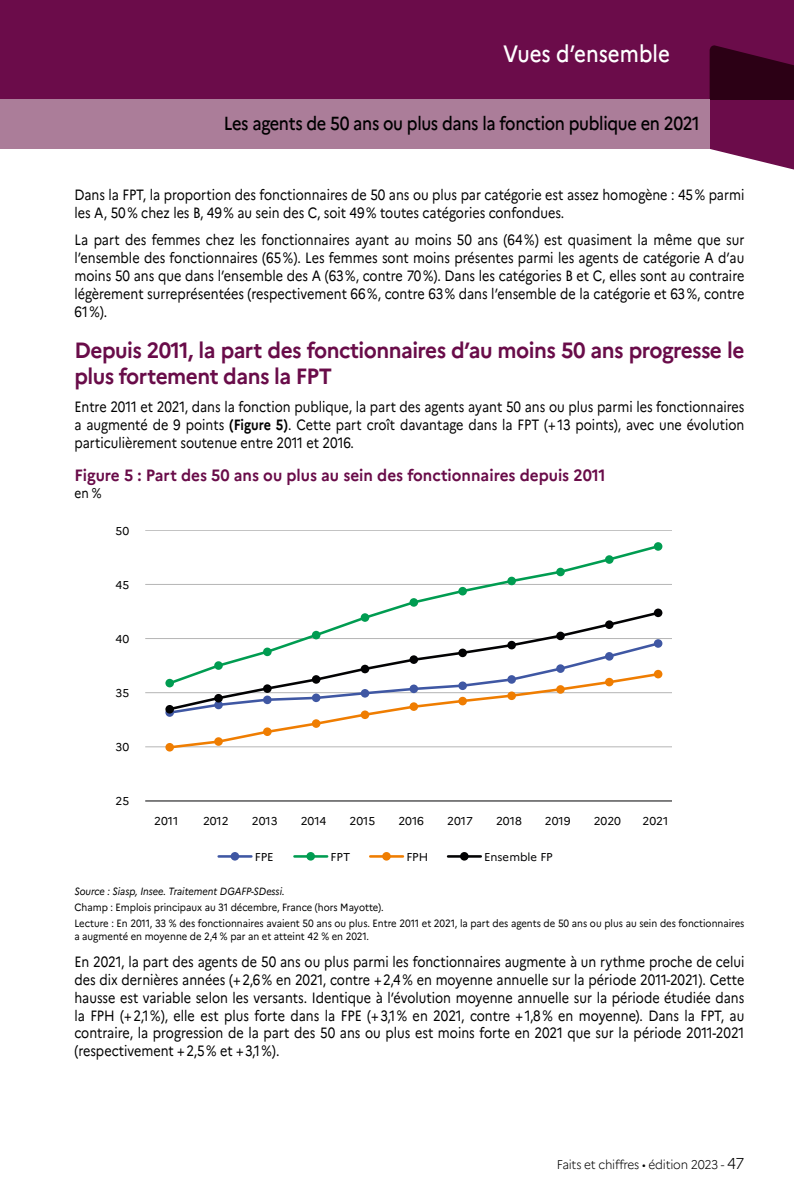
<style>
.page{position:relative;width:794px;height:1191px;background:#fff}
.page>*{position:absolute;margin:0;border:0;box-sizing:border-box;transform-origin:0 0}
.t1{font:500 23.62px "Marianne";color:#fff;scale:.87 1}
.t2{font:700 22.05px/26.2px "Marianne";letter-spacing:-.025em;color:#690c49;scale:.94 1}
.t3{font:500 18.9px "Marianne";letter-spacing:-.02em;color:#000;scale:.87 1}
.t4{font:700 16.45px "Marianne";color:#690c49;scale:.94 1}
.t5{font:14.88px/17.8px "Marianne";color:#000;text-align:justify;scale:.85 1}
.t6{font:14px "Marianne";color:#000;scale:.85 1}
.t7{font:300 12.6px "Marianne";letter-spacing:-.02em;color:#000;scale:.94 1}
.t8{font:11.38px "Marianne";color:#000}
.t9{font:11.38px "Marianne";letter-spacing:-.005em;color:#020203}
.t10{font:10.5px/16.3px "Marianne";color:#000;scale:.9 1}
.t11{font:italic 10.5px "Marianne";color:#000;scale:.9 1}
.s1{font-weight:700}
.s2{font-size:15.75px}
</style>
<div class="page">
<div style="left:0;top:0;width:794px;height:99px;background:#6b0c4a"></div>
<svg style="left:709px;top:45px;width:85px;height:125px"></svg>
<div style="left:0;top:99px;width:709px;height:50px;background:#ab7d99"></div>
<hr style="left:145px;top:530px;width:526px;height:1px;background:#020203">
<hr style="left:145px;top:584px;width:526px;height:1px;background:#020203">
<hr style="left:145px;top:638px;width:526px;height:1px;background:#020203">
<hr style="left:145px;top:692px;width:526px;height:1px;background:#020203">
<hr style="left:145px;top:746px;width:526px;height:1px;background:#020203">
<hr style="left:219px;top:855px;width:32px;height:2px;background:#3f57a3">
<div style="left:231px;top:852px;width:8px;height:8px;background:#3f57a3;border-radius:50%"></div>
<hr style="left:294px;top:855px;width:33px;height:2px;background:#009c51">
<div style="left:306px;top:852px;width:9px;height:8px;background:#009c51;border-radius:50%"></div>
<hr style="left:370px;top:855px;width:33px;height:2px;background:#ef7d01">
<div style="left:382px;top:852px;width:9px;height:8px;background:#ef7d01;border-radius:50%"></div>
<hr style="left:448px;top:855px;width:33px;height:2px;background:#020203">
<div style="left:460px;top:852px;width:8px;height:8px;background:#020203;border-radius:50%"></div>
<hr style="left:145px;top:800px;width:526px;height:1px;background:#020203">
<svg style="left:166px;top:543px;width:495px;height:96px"></svg>
<div style="left:409px;top:598px;width:9px;height:8px;background:#009c51;border-radius:50%"></div>
<div style="left:458px;top:587px;width:9px;height:8px;background:#009c51;border-radius:50%"></div>
<div style="left:507px;top:576px;width:9px;height:9px;background:#009c51;border-radius:50%"></div>
<svg style="left:556px;top:567px;width:9px;height:9px"></svg>
<div style="left:605px;top:555px;width:8px;height:9px;background:#009c51;border-radius:50%"></div>
<div style="left:654px;top:542px;width:8px;height:9px;background:#009c51;border-radius:50%"></div>
<svg style="left:167px;top:610px;width:494px;height:61px"></svg>
<div style="left:361px;top:664px;width:8px;height:9px;background:#020203;border-radius:50%"></div>
<div style="left:409px;top:655px;width:9px;height:9px;background:#020203;border-radius:50%"></div>
<div style="left:458px;top:648px;width:9px;height:9px;background:#020203;border-radius:50%"></div>
<div style="left:507px;top:641px;width:9px;height:8px;background:#020203;border-radius:50%"></div>
<svg style="left:556px;top:631px;width:9px;height:9px"></svg>
<div style="left:605px;top:620px;width:8px;height:9px;background:#020203;border-radius:50%"></div>
<div style="left:654px;top:608px;width:8px;height:9px;background:#020203;border-radius:50%"></div>
<svg style="left:167px;top:671px;width:494px;height:79px"></svg>
<div style="left:165px;top:743px;width:9px;height:8px;background:#ef7d01;border-radius:50%"></div>
<div style="left:214px;top:737px;width:9px;height:9px;background:#ef7d01;border-radius:50%"></div>
<div style="left:263px;top:727px;width:9px;height:9px;background:#ef7d01;border-radius:50%"></div>
<div style="left:312px;top:719px;width:8px;height:9px;background:#ef7d01;border-radius:50%"></div>
<div style="left:361px;top:710px;width:8px;height:9px;background:#ef7d01;border-radius:50%"></div>
<div style="left:458px;top:697px;width:9px;height:8px;background:#ef7d01;border-radius:50%"></div>
<div style="left:507px;top:691px;width:9px;height:9px;background:#ef7d01;border-radius:50%"></div>
<div style="left:556px;top:685px;width:9px;height:8px;background:#ef7d01;border-radius:50%"></div>
<div style="left:605px;top:678px;width:8px;height:8px;background:#ef7d01;border-radius:50%"></div>
<div style="left:654px;top:670px;width:8px;height:8px;background:#ef7d01;border-radius:50%"></div>
<div style="left:409px;top:702px;width:9px;height:9px;background:#ef7d01;border-radius:50%"></div>
<h1 class="t1" style="left:503px;top:39px;width:193px">Vues d’ensemble</h1>
<p class="t3" style="left:224px;top:112px;width:548px">Les agents de 50 ans ou plus dans la fonction publique en 2021</p>
<p class="t5" style="left:74px;top:185px;width:789px">Dans la FPT, la proportion des fonctionnaires de 50 ans ou plus par catégorie est assez homogène : 45% parmi les A, 50% chez les B, 49% au sein des C, soit 49% toutes catégories confondues.</p>
<p class="t5" style="left:74px;top:231px;width:789px">La part des femmes chez les fonctionnaires ayant au moins 50 ans (64%) est quasiment la même que sur l’ensemble des fonctionnaires (65%). Les femmes sont moins présentes parmi les agents de catégorie A d’au moins 50 ans que dans l’ensemble des A (63%, contre 70%). Dans les catégories B et C, elles sont au contraire légèrement surreprésentées (respectivement 66%, contre 63% dans l’ensemble de la catégorie et 63%, contre 61%).</p>
<h2 class="t2" style="left:74px;top:337px;width:714px">Depuis 2011, la part des fonctionnaires d’au moins 50 ans progresse le plus fortement dans la FPT</h2>
<p class="t5" style="left:74px;top:398px;width:789px">Entre 2011 et 2021, dans la fonction publique, la part des agents ayant 50 ans ou plus parmi les fonctionnaires a augmenté de 9 points <span class="s1">(Figure 5)</span>. Cette part croît davantage dans la FPT (+13 points), avec une évolution particulièrement soutenue entre 2011 et 2016.</p>
<p class="t4" style="left:74px;top:465px;width:566px">Figure 5 : Part des 50 ans ou plus au sein des fonctionnaires depuis 2011</p>
<p class="t6" style="left:74px;top:484px;width:34px">en %</p>
<p class="t8" style="left:116px;top:523px;width:15px">50</p>
<p class="t8" style="left:116px;top:578px;width:15px">45</p>
<p class="t8" style="left:116px;top:632px;width:15px">40</p>
<p class="t8" style="left:116px;top:686px;width:15px">35</p>
<p class="t8" style="left:116px;top:740px;width:15px">30</p>
<p class="t8" style="left:116px;top:794px;width:15px">25</p>
<p class="t8" style="left:154px;top:814px;width:26px">2011</p>
<p class="t8" style="left:203px;top:814px;width:27px">2012</p>
<p class="t8" style="left:252px;top:814px;width:27px">2013</p>
<p class="t8" style="left:301px;top:814px;width:27px">2014</p>
<p class="t8" style="left:349px;top:814px;width:27px">2015</p>
<p class="t8" style="left:398px;top:814px;width:27px">2016</p>
<p class="t8" style="left:447px;top:814px;width:27px">2017</p>
<p class="t8" style="left:496px;top:814px;width:27px">2018</p>
<p class="t8" style="left:545px;top:814px;width:27px">2019</p>
<p class="t8" style="left:594px;top:814px;width:29px">2020</p>
<p class="t8" style="left:642px;top:814px;width:27px">2021</p>
<p class="t9" style="left:255px;top:849px;width:20px">FPE</p>
<p class="t9" style="left:330px;top:849px;width:21px">FPT</p>
<p class="t9" style="left:406px;top:849px;width:23px">FPH</p>
<p class="t9" style="left:484px;top:849px;width:70px">Ensemble FP</p>
<p class="t11" style="left:74px;top:884px;width:235px">Source : Siasp, Insee. Traitement DGAFP-SDessi.</p>
<p class="t10" style="left:74px;top:899px;width:746px">Champ : Emplois principaux au 31 décembre, France (hors Mayotte).<br>Lecture : En 2011, 33 % des fonctionnaires avaient 50 ans ou plus. Entre 2011 et 2021, la part des agents de 50 ans ou plus au sein des fonctionnaires</p>
<p class="t10" style="left:74px;top:928px;width:329px">a augmenté en moyenne de 2,4 % par an et atteint 42 % en 2021.</p>
<p class="t5" style="left:74px;top:952px;width:789px">En 2021, la part des agents de 50 ans ou plus parmi les fonctionnaires augmente à un rythme proche de celui des dix dernières années (+2,6% en 2021, contre +2,4% en moyenne annuelle sur la période 2011-2021). Cette hausse est variable selon les versants. Identique à l’évolution moyenne annuelle sur la période étudiée dans la FPH (+2,1%), elle est plus forte dans la FPE (+3,1% en 2021, contre +1,8% en moyenne). Dans la FPT, au contraire, la progression de la part des 50 ans ou plus est moins forte en 2021 que sur la période 2011-2021 (respectivement +2,5% et +3,1%).</p>
<p class="t7" style="left:557px;top:1157px;width:201px">Faits et chiffres • édition 2023 - <span class="s2">47</span></p>
</div>
